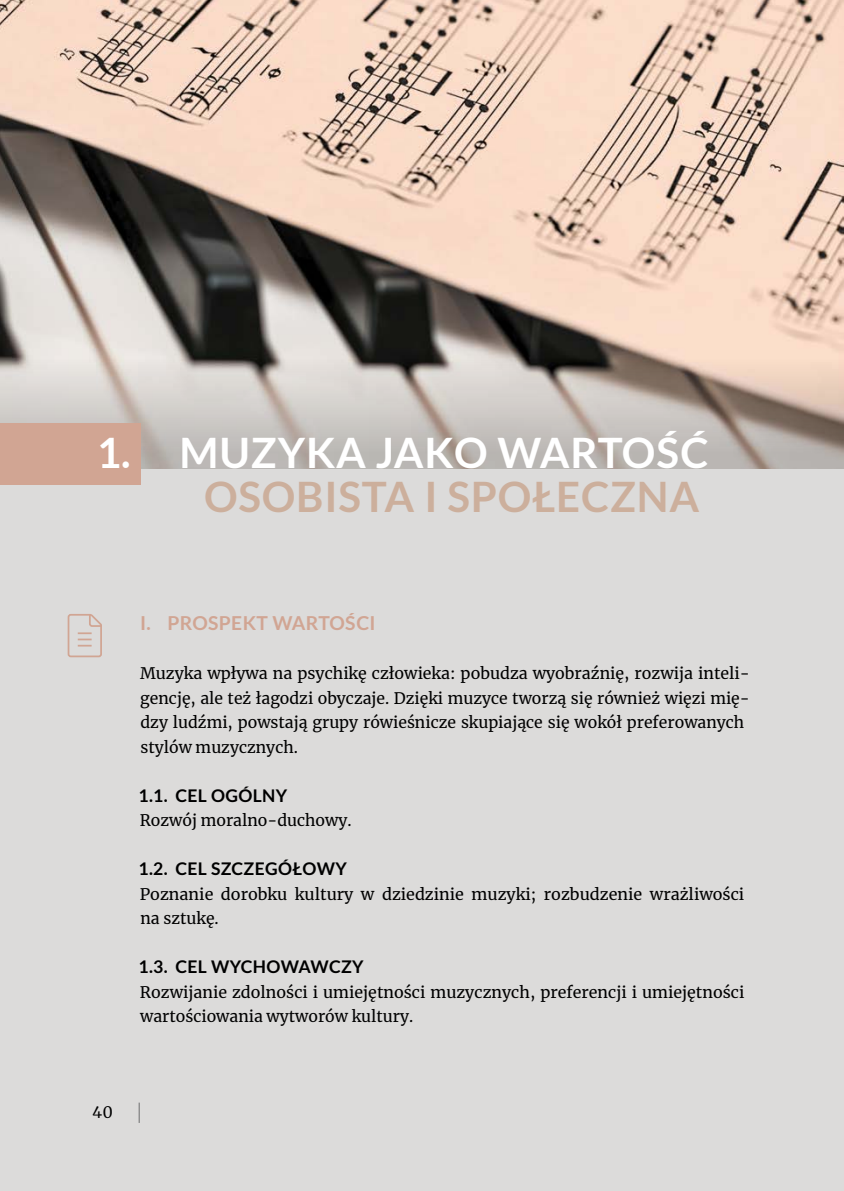
<style>
.page{position:relative;width:844px;height:1191px;background:#fff}
.page>*{position:absolute;margin:0;border:0;box-sizing:border-box;transform-origin:0 0}
.t1{font:700 42px "Lato";letter-spacing:.02em;color:#fff}
.t2{font:700 42px "Lato";letter-spacing:.02em;color:#ccaf9c}
.t3{font:700 19.25px "Lato";letter-spacing:.02em;color:#d1a593}
.t4{font:700 17.5px "Lato";letter-spacing:.02em;color:#000}
.t5{font:15.75px/24.5px "Merriweather";color:#000}
</style>
<div class="page">
<div style="left:0;top:468px;width:843px;height:723px;background:#dcdbda"></div>
<img style="left:0;top:0;width:843px;height:345px">
<svg style="left:0;top:345px;width:843px;height:123px;background:#bbb3ad"></svg>
<svg style="left:67px;top:614px;width:35px;height:44px"></svg>
<hr style="left:138px;top:1102px;width:2px;height:21px;background:#878787">
<div style="left:0;top:423px;width:140px;height:62px;background:#d1a593"></div>
<h1 class="t1" style="left:97px;top:429px;width:35px">1.</h1>
<h1 class="t1" style="left:179px;top:429px;width:530px">MUZYKA JAKO WARTOŚĆ</h1>
<h1 class="t2" style="left:204px;top:472px;width:496px">OSOBISTA I SPOŁECZNA</h1>
<p class="t3" style="left:140px;top:612px;width:237px">I. PROSPEKT WARTOŚCI</p>
<p class="t5" style="left:140px;top:661px;width:611px">Muzyka wpływa na psychikę człowieka: pobudza wyobraźnię, rozwija inteli&shy;gencję, ale też łagodzi obyczaje. Dzięki muzyce tworzą się również więzi mię&shy;dzy ludźmi, powstają grupy rówieśnicze skupiające się wokół preferowanych stylów muzycznych.</p>
<p class="t4" style="left:138px;top:785px;width:150px">1.1. CEL OGÓLNY</p>
<p class="t5" style="left:140px;top:808px;width:213px">Rozwój moralno-duchowy.</p>
<p class="t4" style="left:138px;top:859px;width:210px">1.2. CEL SZCZEGÓŁOWY</p>
<p class="t5" style="left:140px;top:881px;width:606px">Poznanie dorobku kultury w dziedzinie muzyki; rozbudzenie wrażliwości na sztukę.</p>
<p class="t4" style="left:138px;top:957px;width:227px">1.3. CEL WYCHOWAWCZY</p>
<p class="t5" style="left:140px;top:979px;width:605px">Rozwijanie zdolności i umiejętności muzycznych, preferencji i umiejętności wartościowania wytworów kultury.</p>
<p class="t5" style="left:93px;top:1100px;width:22px">40</p>
</div>
